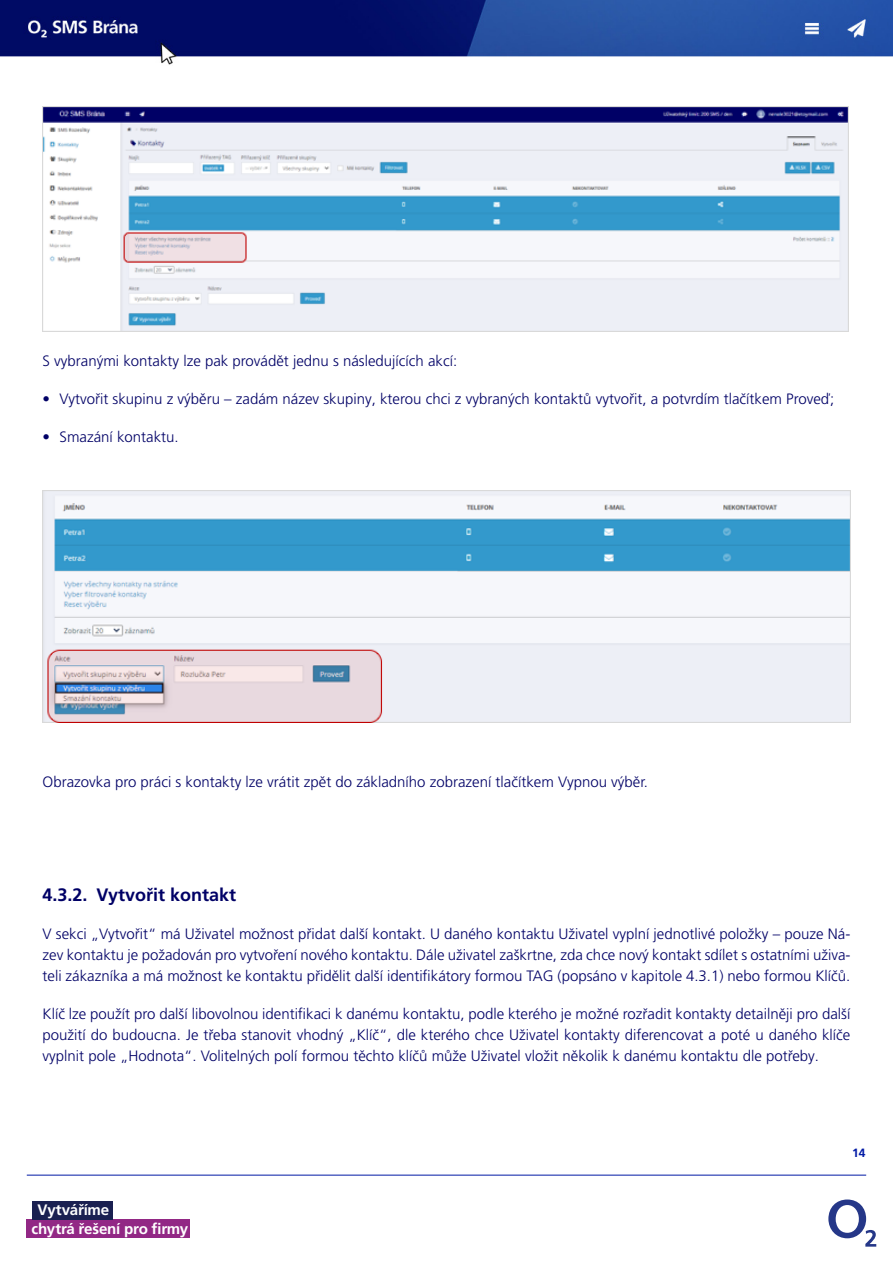
<style>
.page{position:relative;width:893px;height:1263px;background:#fff}
.page>*{position:absolute;margin:0;border:0;box-sizing:border-box;transform-origin:0 0}
.t1{font:700 18px "Frutiger LT Pro";color:#006}
.t2{font:700 15.15px "Frutiger LT Pro";letter-spacing:-.015em;color:#fff}
.t3{font:300 15px/21px "Frutiger LT Pro";color:#006;text-align:justify}
.t4{font:700 12px "Frutiger LT Pro";color:#0019a5}
</style>
<div class="page">
<img style="left:0;top:0;width:893px;height:65px">
<hr style="left:27px;top:1175px;width:839px;height:1px;background:#0019a5">
<div style="left:27px;top:1219px;width:163px;height:19px;background:#922885"></div>
<div style="left:33px;top:1201px;width:80px;height:18px;background:#1a2051"></div>
<svg style="left:828px;top:1199px;width:48px;height:47px"></svg>
<img style="left:43px;top:106px;width:805px;height:226px">
<img style="left:43px;top:490px;width:807px;height:233px">
<p class="t3" style="left:43px;top:350px;width:416px">S vybranými kontakty lze pak provádět jednu s následujících akcí:</p>
<p class="t3" style="left:43px;top:388px;width:793px">• Vytvořit skupinu z výběru – zadám název skupiny, kterou chci z vybraných kontaktů vytvořit, a potvrdím tlačítkem Proveď;</p>
<p class="t3" style="left:43px;top:426px;width:138px">• Smazání kontaktu.</p>
<p class="t3" style="left:43px;top:771px;width:607px">Obrazovka pro práci s kontakty lze vrátit zpět do základního zobrazení tlačítkem Vypnou výběr.</p>
<p class="t1" style="left:43px;top:884px;width:195px">4.3.2. Vytvořit kontakt</p>
<p class="t3" style="left:43px;top:923px;width:809px">V sekci „Vytvořit“ má Uživatel možnost přidat další kontakt. U daného kontaktu Uživatel vyplní jednotlivé položky – pouze Ná&shy;zev kontaktu je požadován pro vytvoření nového kontaktu. Dále uživatel zaškrtne, zda chce nový kontakt sdílet s ostatními uživa&shy;teli zákazníka a má možnost ke kontaktu přidělit další identifikátory formou TAG (popsáno v kapitole 4.3.1) nebo formou Klíčů.</p>
<p class="t3" style="left:43px;top:1003px;width:809px">Klíč lze použít pro další libovolnou identifikaci k danému kontaktu, podle kterého je možné rozřadit kontakty detailněji pro další použití do budoucna. Je třeba stanovit vhodný „Klíč“, dle kterého chce Uživatel kontakty diferencovat a poté u daného klíče vyplnit pole „Hodnota“. Volitelných polí formou těchto klíčů může Uživatel vložit několik k danému kontaktu dle potřeby.</p>
<p class="t2" style="left:37px;top:1201px;width:73px">Vytváříme</p>
<p class="t2" style="left:32px;top:1220px;width:158px">chytrá řešení pro firmy</p>
<p class="t4" style="left:852px;top:1146px;width:15px">14</p>
</div>
